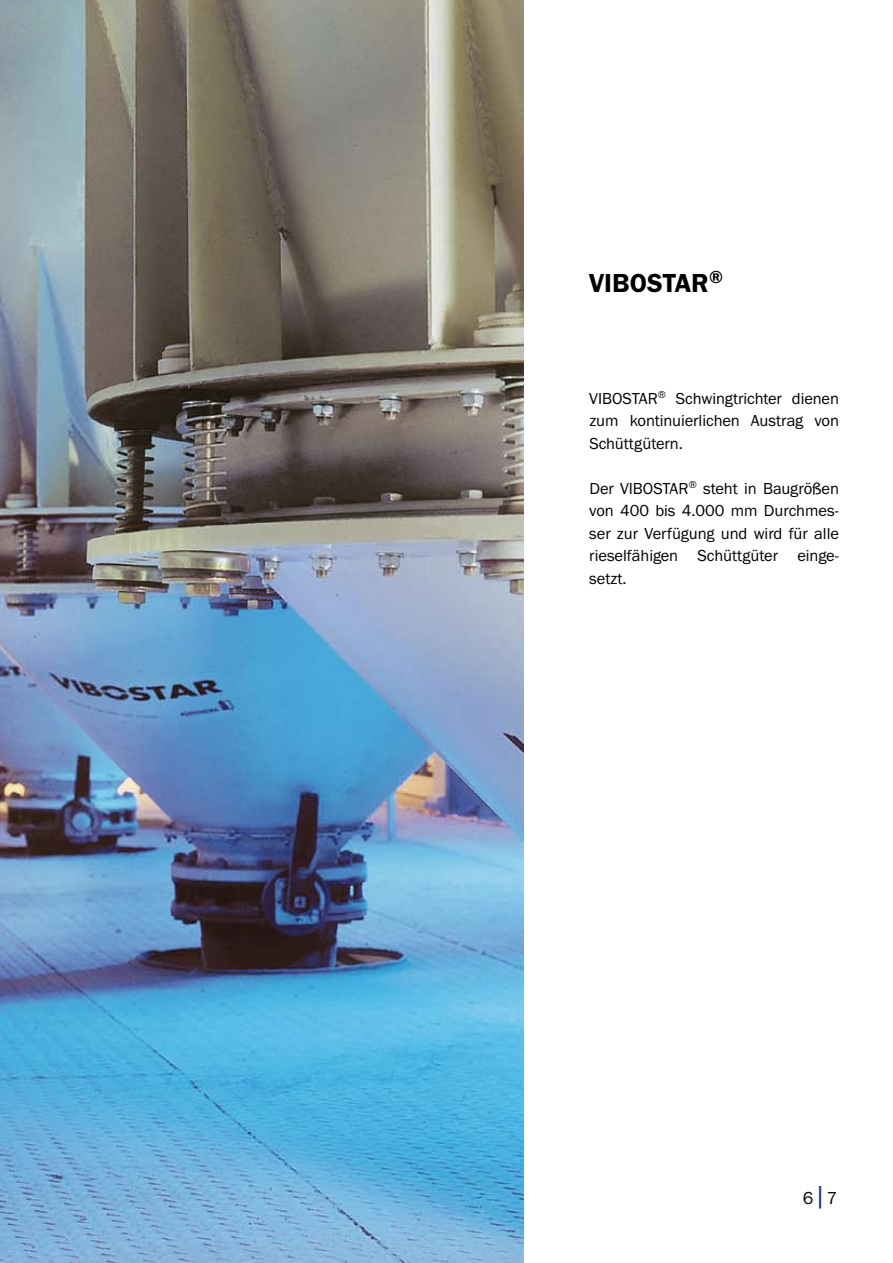
<style>
.page{position:relative;width:893px;height:1263px;background:#fff}
.page>*{position:absolute;margin:0;border:0;box-sizing:border-box;transform-origin:0 0}
.t1{font:27px "Franklin Gothic Turk Demi";color:#000}
.t2{font:18px "Franklin Gothic Turk Book";color:#000}
.t3{font:16.5px/22.5px "Franklin Gothic Turk Book";letter-spacing:-.005em;color:#000;text-align:justify}
.s1{font-size:27px;color:#243285}
</style>
<div class="page">
<img style="left:0;top:0;width:523px;height:1263px">
<h1 class="t1" style="left:589px;top:268px;width:135px">VIBOSTAR<sup>®</sup></h1>
<p class="t3" style="left:589px;top:387px;width:251px">VIBOSTAR<sup>®</sup> Schwingtrichter dienen zum kontinuierlichen Austrag von Schüttgütern.</p>
<p class="t3" style="left:589px;top:477px;width:251px">Der VIBOSTAR<sup>®</sup> steht in Baugrößen von 400 bis 4.000 mm Durchmes&shy;ser zur Verfügung und wird für alle rieselfähigen Schüttgüter einge&shy;setzt.</p>
<p class="t2" style="left:803px;top:1188px;width:36px">6<span class="s1">|</span>7</p>
</div>
